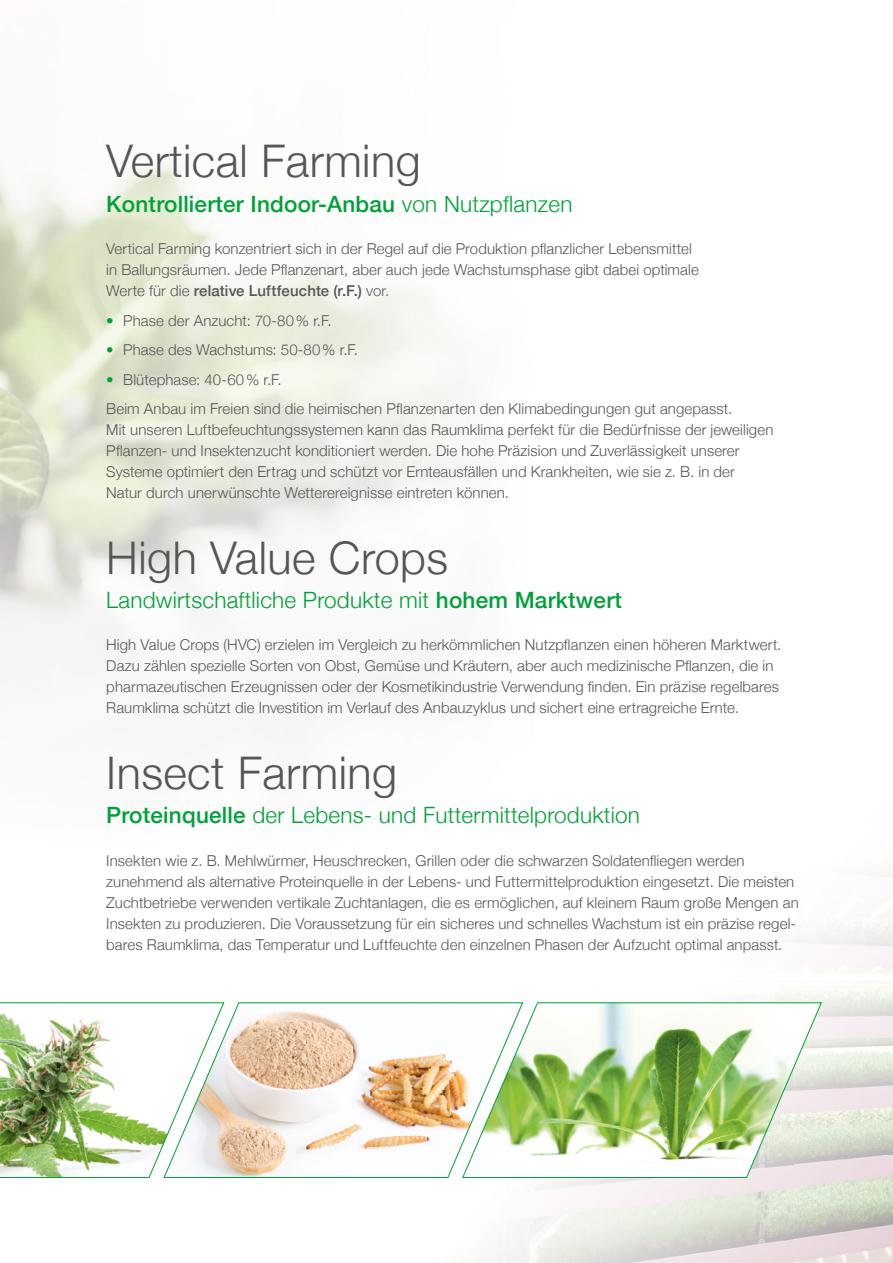
<style>
.page{position:relative;width:893px;height:1263px;background:#fff}
.page>*{position:absolute;margin:0;border:0;box-sizing:border-box;transform-origin:0 0}
.t1{font:300 45px "Helvetica Neue";letter-spacing:.01em;color:#565656}
.t2{font:300 22.5px "Helvetica Neue";letter-spacing:.01em;color:#00a139}
.t3{font:500 22.5px "Helvetica Neue";letter-spacing:.01em;color:#00a139}
.t4{font:300 15px/21px "Helvetica Neue";letter-spacing:.01em;color:#565656}
.s1{font-weight:300}
.s2{font-weight:500}
.s3{color:#00a139}
</style>
<div class="page">
<img style="left:795px;top:872px;width:98px;height:391px">
<img style="left:745px;top:991px;width:50px;height:272px">
<img style="left:0;top:1002px;width:163px;height:176px">
<svg style="left:163px;top:1002px;width:299px;height:176px"></svg>
<svg style="left:462px;top:1002px;width:360px;height:176px"></svg>
<h1 class="t1" style="left:106px;top:125px;width:316px">Vertical Farming</h1>
<h2 class="t3" style="left:106px;top:186px;width:468px">Kontrollierter Indoor-Anbau <span class="s1">von Nutzpflanzen</span></h2>
<p class="t4" style="left:106px;top:237px;width:594px">Vertical Farming konzentriert sich in der Regel auf die Produktion pflanzlicher Lebensmittel in Ballungsräumen. Jede Pflanzenart, aber auch jede Wachstumsphase gibt dabei optimale<br>Werte für die <span class="s2">relative Luftfeuchte (r.F.)</span> vor.</p>
<p class="t4" style="left:106px;top:309px;width:227px"><span class="s3">•</span> Phase der Anzucht: 70-80 % r.F.</p>
<p class="t4" style="left:106px;top:338px;width:253px"><span class="s3">•</span> Phase des Wachstums: 50-80 % r.F.</p>
<p class="t4" style="left:106px;top:364px;width:627px;line-height:29.5px"><span class="s3">•</span> Blütephase: 40-60 % r.F.<br>Beim Anbau im Freien sind die heimischen Pflanzenarten den Klimabedingungen gut angepasst.</p>
<p class="t4" style="left:106px;top:418px;width:669px">Mit unseren Luftbefeuchtungssystemen kann das Raumklima perfekt für die Bedürfnisse der jeweiligen Pflanzen- und Insektenzucht konditioniert werden. Die hohe Präzision und Zuverlässigkeit unserer Systeme optimiert den Ertrag und schützt vor Ernteausfällen und Krankheiten, wie sie z. B. in der Natur durch unerwünschte Wetterereignisse eintreten können.</p>
<h1 class="t1" style="left:106px;top:521px;width:343px">High Value Crops</h1>
<h2 class="t2" style="left:106px;top:582px;width:517px">Landwirtschaftliche Produkte mit <span class="s2">hohem Marktwert</span></h2>
<p class="t4" style="left:106px;top:633px;width:677px">High Value Crops (HVC) erzielen im Vergleich zu herkömmlichen Nutzpflanzen einen höheren Marktwert.<br>Dazu zählen spezielle Sorten von Obst, Gemüse und Kräutern, aber auch medizinische Pflanzen, die in pharmazeutischen Erzeugnissen oder der Kosmetikindustrie Verwendung finden. Ein präzise regelbares Raumklima schützt die Investition im Verlauf des Anbauzyklus und sichert eine ertragreiche Ernte.</p>
<h1 class="t1" style="left:106px;top:736px;width:292px">Insect Farming</h1>
<h2 class="t2" style="left:106px;top:797px;width:535px"><span class="s2">Proteinquelle</span> der Lebens- und Futtermittelproduktion</h2>
<p class="t4" style="left:106px;top:848px;width:694px">Insekten wie z. B. Mehlwürmer, Heuschrecken, Grillen oder die schwarzen Soldatenfliegen werden zunehmend als alternative Proteinquelle in der Lebens- und Futtermittelproduktion eingesetzt. Die meisten Zuchtbetriebe verwenden vertikale Zuchtanlagen, die es ermöglichen, auf kleinem Raum große Mengen an Insekten zu produzieren. Die Voraussetzung für ein sicheres und schnelles Wachstum ist ein präzise regel&shy;bares Raumklima, das Temperatur und Luftfeuchte den einzelnen Phasen der Aufzucht optimal anpasst.</p>
</div>
